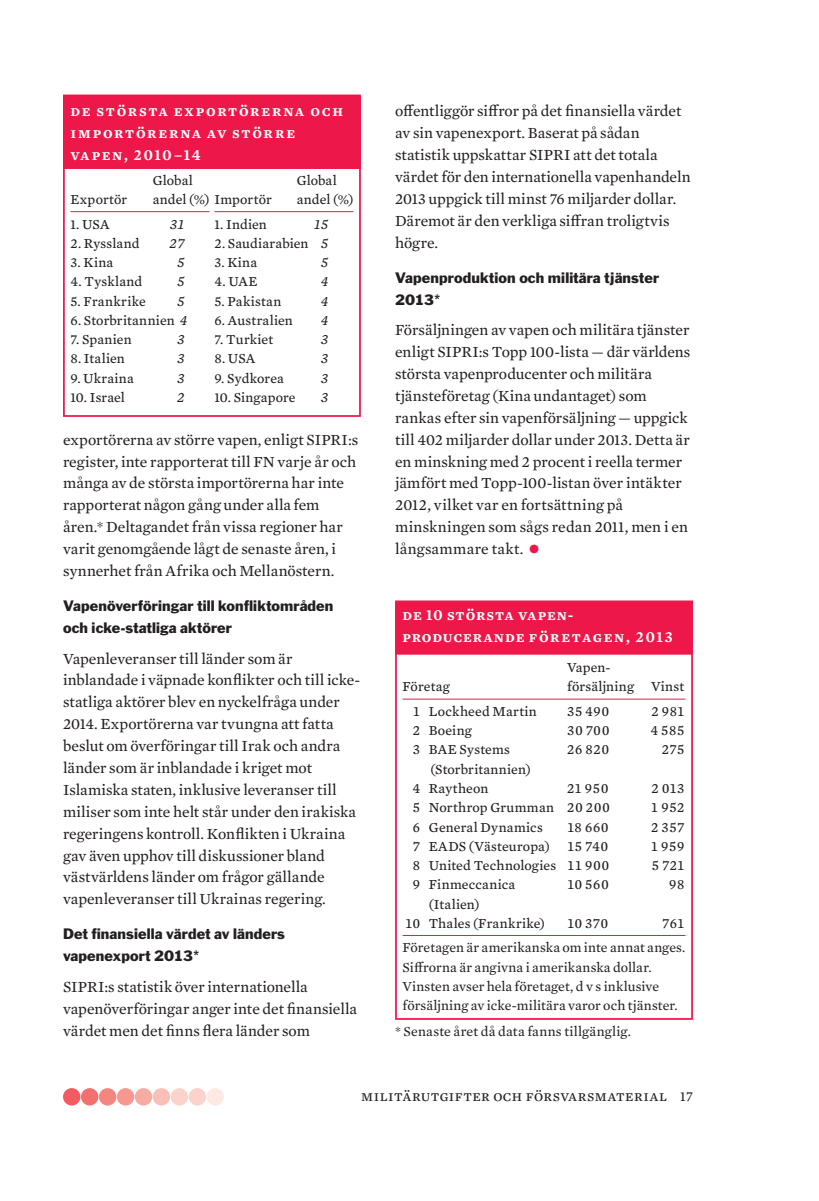
<style>
.page{position:relative;width:819px;height:1201px;background:#fff}
.page>*{position:absolute;margin:0;border:0;box-sizing:border-box;transform-origin:0 0}
.t1{font:15.75px/21.9px "Mercury Text G2";color:#231f20}
.t2{font:15.75px/21.9px "Mercury Text G3 Semibold SC";letter-spacing:.1em;color:#fff}
.t3{font:15.75px/21.9px "Mercury Text G3 Semibold SC";letter-spacing:.065em;color:#fff}
.t4{font:15.75px "Mercury Text G2 Roman SC";letter-spacing:.03em;color:#231f20}
.t5{font:14px/19.2px "Mercury Text G3";letter-spacing:.015em;color:#231f20}
.t6{font:14px/19.2px "Mercury Text G2";letter-spacing:.01em;color:#231f20}
.t7{font:14px/21.9px "Franklin Gothic";letter-spacing:.01em;color:#231f20}
.t8{font:14px "Mercury Numeric G3";letter-spacing:.05em;color:#231f20}
.t9{font:italic 14px "Mercury Numeric G3";color:#231f20}
.s1{font-family:"Mercury Numeric G3";font-style:italic}
.s2{font-size:31.5px;color:#ed1849}
.s3{font-family:"Mercury Numeric G3"}
.s4{font-size:14px}
</style>
<div class="page">
<div style="left:206px;top:1088px;width:18px;height:17px;background:#fee8e3;border-radius:50%"></div>
<div style="left:189px;top:1088px;width:17px;height:17px;background:#fcd3cb;border-radius:50%"></div>
<div style="left:171px;top:1088px;width:17px;height:17px;background:#fcd3cb;border-radius:50%"></div>
<div style="left:153px;top:1088px;width:17px;height:17px;background:#fabfb7;border-radius:50%"></div>
<div style="left:135px;top:1088px;width:17px;height:17px;background:#f8aba3;border-radius:50%"></div>
<div style="left:117px;top:1088px;width:17px;height:17px;background:#f69790;border-radius:50%"></div>
<div style="left:99px;top:1088px;width:17px;height:17px;background:#f4857f;border-radius:50%"></div>
<div style="left:81px;top:1088px;width:17px;height:17px;background:#f2716f;border-radius:50%"></div>
<div style="left:63px;top:1088px;width:17px;height:17px;background:#f15b61;border-radius:50%"></div>
<div style="left:63px;top:96px;width:298px;height:321px;border:2px solid #ed1849"></div>
<div style="left:64px;top:95px;width:296px;height:73px;background:#ed1849"></div>
<div style="left:63px;top:94px;width:298px;height:75px;border:2px solid #ed1849"></div>
<hr style="left:70px;top:211px;width:139px;height:1px;background:#ed1849">
<hr style="left:214px;top:211px;width:139px;height:1px;background:#ed1849">
<div style="left:395px;top:602px;width:298px;height:417px;border:2px solid #ed1849"></div>
<div style="left:396px;top:601px;width:296px;height:53px;background:#ed1849"></div>
<div style="left:395px;top:600px;width:298px;height:54px;border:2px solid #ed1849"></div>
<hr style="left:402px;top:699px;width:283px;height:1px;background:#ed1849">
<hr style="left:402px;top:935px;width:283px;height:1px;background:#ed1849">
<p class="t2" style="left:70px;top:99px;width:274px">de största exportörerna och importörerna av större vapen, 2010–14</p>
<p class="t5" style="left:153px;top:171px;width:42px">Global</p>
<p class="t5" style="left:70px;top:191px;width:58px">Exportör</p>
<p class="t5" style="left:153px;top:191px;width:120px">andel (%) Importör</p>
<p class="t5" style="left:70px;top:215px;width:41px">1. USA</p>
<p class="t9" style="left:170px;top:215px;width:16px">31</p>
<p class="t5" style="left:70px;top:234px;width:71px">2. Ryssland</p>
<p class="t9" style="left:170px;top:235px;width:16px">27</p>
<p class="t5" style="left:70px;top:254px;width:44px">3. Kina</p>
<p class="t9" style="left:177px;top:254px;width:9px">5</p>
<p class="t5" style="left:70px;top:273px;width:73px">4. Tyskland</p>
<p class="t9" style="left:177px;top:273px;width:9px">5</p>
<p class="t5" style="left:70px;top:292px;width:77px">5. Frankrike</p>
<p class="t9" style="left:177px;top:292px;width:9px">5</p>
<p class="t5" style="left:70px;top:311px;width:118px">6. Storbritannien <span class="s1">4</span></p>
<p class="t5" style="left:70px;top:331px;width:63px">7. Spanien</p>
<p class="t9" style="left:177px;top:331px;width:9px">3</p>
<p class="t5" style="left:70px;top:350px;width:56px">8. Italien</p>
<p class="t9" style="left:177px;top:350px;width:9px">3</p>
<p class="t5" style="left:70px;top:369px;width:65px">9. Ukraina</p>
<p class="t9" style="left:177px;top:369px;width:9px">3</p>
<p class="t5" style="left:70px;top:388px;width:56px">10. Israel</p>
<p class="t9" style="left:177px;top:389px;width:9px">2</p>
<p class="t5" style="left:297px;top:171px;width:58px">Global andel (%)</p>
<p class="t5" style="left:214px;top:215px;width:54px">1. Indien</p>
<p class="t9" style="left:314px;top:215px;width:16px">15</p>
<p class="t5" style="left:214px;top:234px;width:116px">2. Saudiarabien <span class="s1">5</span></p>
<p class="t5" style="left:214px;top:254px;width:44px">3. Kina</p>
<p class="t9" style="left:321px;top:254px;width:9px">5</p>
<p class="t5" style="left:214px;top:273px;width:45px">4. UAE</p>
<p class="t9" style="left:321px;top:273px;width:9px">4</p>
<p class="t5" style="left:214px;top:292px;width:68px">5. Pakistan</p>
<p class="t9" style="left:321px;top:292px;width:9px">4</p>
<p class="t5" style="left:214px;top:311px;width:80px">6. Australien</p>
<p class="t9" style="left:321px;top:312px;width:9px">4</p>
<p class="t5" style="left:214px;top:331px;width:60px">7. Turkiet</p>
<p class="t9" style="left:321px;top:331px;width:9px">3</p>
<p class="t5" style="left:214px;top:350px;width:42px">8. USA</p>
<p class="t9" style="left:321px;top:350px;width:9px">3</p>
<p class="t5" style="left:214px;top:369px;width:71px">9. Sydkorea</p>
<p class="t9" style="left:321px;top:369px;width:9px">3</p>
<p class="t5" style="left:214px;top:388px;width:83px">10. Singapore</p>
<p class="t9" style="left:321px;top:389px;width:9px">3</p>
<p class="t1" style="left:63px;top:429px;width:297px">exportörerna av större vapen, enligt SIPRI:s register, inte rapporterat till FN varje år och många av de största importörerna har inte rapporterat någon gång under alla fem åren.* Deltagandet från vissa regioner har varit genomgående lågt de senaste åren, i synnerhet från Afrika och Mellanöstern.</p>
<p class="t7" style="left:63px;top:596px;width:272px">Vapenöverföringar till konfliktområden och icke-statliga aktörer</p>
<p class="t1" style="left:63px;top:648px;width:299px">Vapenleveranser till länder som är inblandade i väpnade konflikter och till icke&shy;statliga aktörer blev en nyckelfråga under 2014. Exportörerna var tvungna att fatta beslut om överföringar till Irak och andra länder som är inblandade i kriget mot Islamiska staten, inklusive leveranser till miliser som inte helt står under den irakiska regeringens kontroll. Konflikten i Ukraina gav även upphov till diskussioner bland västvärldens länder om frågor gällande vapenleveranser till Ukrainas regering.</p>
<p class="t7" style="left:63px;top:924px;width:223px">Det finansiella värdet av länders vapenexport 2013*</p>
<p class="t1" style="left:63px;top:976px;width:295px">SIPRI:s statistik över internationella vapenöverföringar anger inte det finansiella värdet men det finns flera länder som</p>
<p class="t1" style="left:395px;top:101px;width:297px">offentliggör siffror på det finansiella värdet av sin vapenexport. Baserat på sådan statistik uppskattar SIPRI att det totala värdet för den internationella vapenhandeln 2013 uppgick till minst 76 miljarder dollar.<br>Däremot är den verkliga siffran troligtvis högre.</p>
<p class="t7" style="left:395px;top:268px;width:265px">Vapenproduktion och militära tjänster<br>2013*</p>
<p class="t1" style="left:395px;top:320px;width:297px">Försäljningen av vapen och militära tjänster enligt SIPRI:s Topp 100-lista — där världens största vapenproducenter och militära tjänsteföretag (Kina undantaget) som rankas efter sin vapenförsäljning — uppgick till 402 miljarder dollar under 2013. Detta är en minskning med 2 procent i reella termer jämfört med Topp-100-listan över intäkter 2012, vilket var en fortsättning på minskningen som sågs redan 2011, men i en långsammare takt. <span class="s2">•</span></p>
<p class="t3" style="left:402px;top:603px;width:272px">de 10 största vapen&shy;producerande företagen, 2013</p>
<p class="t5" style="left:567px;top:659px;width:45px">Vapen-</p>
<p class="t5" style="left:402px;top:678px;width:49px">Företag</p>
<p class="t5" style="left:567px;top:678px;width:119px">försäljning Vinst</p>
<p class="t5" style="left:413px;top:702px;width:126px"><span class="s3">1</span> Lockheed Martin</p>
<p class="t8" style="left:567px;top:703px;width:43px">35 490</p>
<p class="t8" style="left:651px;top:703px;width:35px">2 981</p>
<p class="t5" style="left:413px;top:722px;width:60px"><span class="s3">2</span> Boeing</p>
<p class="t8" style="left:567px;top:722px;width:44px">30 700</p>
<p class="t8" style="left:650px;top:722px;width:35px">4 585</p>
<p class="t5" style="left:413px;top:741px;width:99px"><span class="s3">3</span> BAE Systems</p>
<p class="t8" style="left:567px;top:741px;width:43px">26 820</p>
<p class="t8" style="left:661px;top:741px;width:24px">275</p>
<p class="t5" style="left:413px;top:760px;width:120px;text-indent:18px">(Storbritannien)<br><span class="s3">4</span> Raytheon</p>
<p class="t8" style="left:567px;top:780px;width:43px">21 950</p>
<p class="t8" style="left:651px;top:780px;width:34px">2 013</p>
<p class="t5" style="left:413px;top:799px;width:198px"><span class="s3">5</span> Northrop Grumman <span class="s3">20 200</span></p>
<p class="t8" style="left:651px;top:799px;width:35px">1 952</p>
<p class="t5" style="left:413px;top:818px;width:131px"><span class="s3">6</span> General Dynamics</p>
<p class="t8" style="left:567px;top:818px;width:43px">18 660</p>
<p class="t8" style="left:651px;top:818px;width:35px">2 357</p>
<p class="t5" style="left:413px;top:837px;width:197px"><span class="s3">7</span> EADS (Västeuropa) <span class="s3">15 740</span></p>
<p class="t8" style="left:651px;top:837px;width:35px">1 959</p>
<p class="t5" style="left:413px;top:856px;width:198px"><span class="s3">8</span> United Technologies <span class="s3">11 900</span></p>
<p class="t8" style="left:651px;top:857px;width:34px">5 721</p>
<p class="t5" style="left:413px;top:876px;width:104px"><span class="s3">9</span> Finmeccanica</p>
<p class="t8" style="left:567px;top:876px;width:43px">10 560</p>
<p class="t8" style="left:669px;top:876px;width:17px">98</p>
<p class="t5" style="left:405px;top:895px;width:141px;text-indent:24px">(Italien)<br><span class="s3">10</span> Thales (Frankrike)</p>
<p class="t8" style="left:567px;top:914px;width:42px">10 370</p>
<p class="t8" style="left:662px;top:914px;width:24px">761</p>
<p class="t6" style="left:402px;top:939px;width:284px">Företagen är amerikanska om inte annat anges.<br>Siffrorna är angivna i amerikanska dollar.<br>Vinsten avser hela företaget, d v s inklusive försäljning av icke-militära varor och tjänster.</p>
<p class="t6" style="left:395px;top:1023px;width:237px">* Senaste året då data fanns tillgänglig.</p>
<p class="t4" style="left:361px;top:1086px;width:333px">militärutgifter och försvarsmaterial <span class="s4">17</span></p>
</div>
